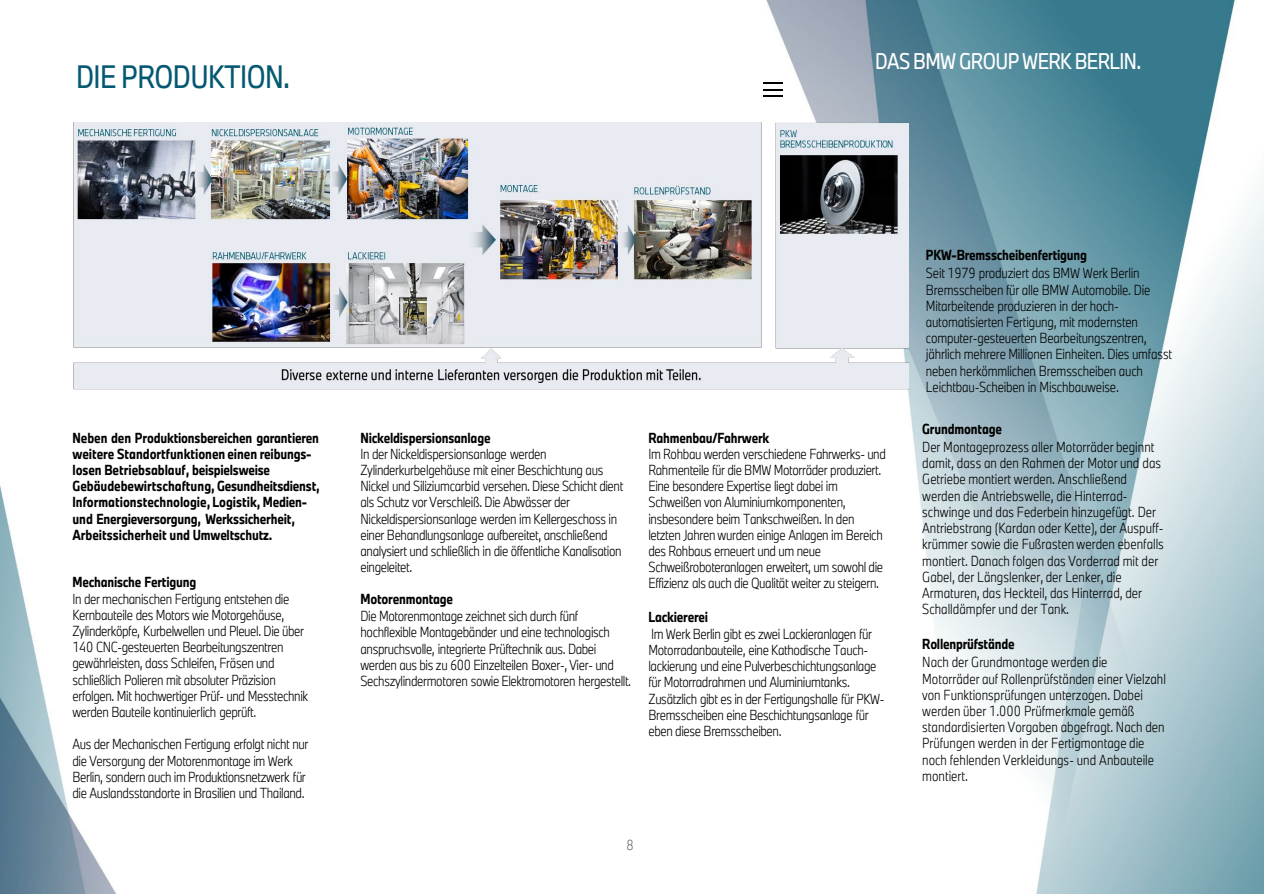
<style>
.page{position:relative;width:1264px;height:894px;background:#fff}
.page>*{position:absolute;margin:0;border:0;box-sizing:border-box;transform-origin:0 0}
.t1{font:30px "BMW Group TN Condensed";letter-spacing:-.02em;color:#045971}
.t2{font:21px "BMW Group TN Condensed";letter-spacing:-.03em;color:#fff}
.t3{font:300 13.5px/16.2px "BMW Group TN Condensed";letter-spacing:-.025em;color:#000}
.t4{font:300 13.5px/16.2px "BMW Group TN Condensed";color:#000}
.t5{font:700 13.5px/16.2px "BMW Group TN Condensed";letter-spacing:-.01em;color:#000}
.t6{font:300 13.5px/16.2px "BMW Group TN Condensed";letter-spacing:-.01em;color:#000}
.t7{font:300 13.5px "BMW Group TN Condensed";color:#706f6f}
</style>
<div class="page">
<img style="left:0;top:1px;width:1263px;height:892px">
<img style="left:73px;top:123px;width:835px;height:269px">
<svg style="left:763px;top:89px;width:20px;height:1px"></svg>
<svg style="left:763px;top:82px;width:20px;height:1px"></svg>
<svg style="left:763px;top:96px;width:20px;height:1px"></svg>
<p class="t1" style="left:76px;top:56px;width:216px">DIE PRODUKTION.</p>
<h2 class="t2" style="left:874px;top:47px;width:268px">DAS BMW GROUP WERK BERLIN.</h2>
<p class="t5" style="left:72px;top:429px;width:249px">Neben den Produktionsbereichen garantieren weitere Standortfunktionen einen reibungs&shy;losen Betriebsablauf, beispielsweise Gebäudebewirtschaftung, Gesundheitsdienst, Informationstechnologie, Logistik, Medien&shy;und Energieversorgung, Werkssicherheit, Arbeitssicherheit und Umweltschutz.</p>
<p class="t5" style="left:360px;top:429px;width:132px">Nickeldispersionsanlage</p>
<p class="t3" style="left:360px;top:445px;width:264px">In der Nickeldispersionsanlage werden Zylinderkurbelgehäuse mit einer Beschichtung aus Nickel und Siliziumcarbid versehen. Diese Schicht dient als Schutz vor Verschleiß. Die Abwässer der Nickeldispersionsanlage werden im Kellergeschoss in einer Behandlungsanlage aufbereitet, anschließend analysiert und schließlich in die öffentliche Kanalisation eingeleitet.</p>
<p class="t5" style="left:360px;top:590px;width:94px">Motorenmontage</p>
<p class="t3" style="left:360px;top:607px;width:272px">Die Motorenmontage zeichnet sich durch fünf hochflexible Montagebänder und eine technologisch anspruchsvolle, integrierte Prüftechnik aus. Dabei werden aus bis zu 600 Einzelteilen Boxer-, Vier- und Sechszylindermotoren sowie Elektromotoren hergestellt.</p>
<p class="t5" style="left:72px;top:574px;width:125px">Mechanische Fertigung</p>
<p class="t3" style="left:72px;top:590px;width:237px">In der mechanischen Fertigung entstehen die Kernbauteile des Motors wie Motorgehäuse, Zylinderköpfe, Kurbelwellen und Pleuel. Die über 140 CNC-gesteuerten Bearbeitungszentren gewährleisten, dass Schleifen, Fräsen und schließlich Polieren mit absoluter Präzision erfolgen. Mit hochwertiger Prüf- und Messtechnik werden Bauteile kontinuierlich geprüft.</p>
<p class="t3" style="left:72px;top:736px;width:237px">Aus der Mechanischen Fertigung erfolgt nicht nur die Versorgung der Motorenmontage im Werk Berlin, sondern auch im Produktionsnetzwerk für die Auslandsstandorte in Brasilien und Thailand.</p>
<p class="t5" style="left:648px;top:429px;width:122px">Rahmenbau/Fahrwerk</p>
<p class="t3" style="left:648px;top:445px;width:239px">Im Rohbau werden verschiedene Fahrwerks- und Rahmenteile für die BMW Motorräder produziert.<br>Eine besondere Expertise liegt dabei im Schweißen von Aluminiumkomponenten, insbesondere beim Tankschweißen. In den letzten Jahren wurden einige Anlagen im Bereich des Rohbaus erneuert und um neue Schweißroboteranlagen erweitert, um sowohl die Effizienz als auch die Qualität weiter zu steigern.</p>
<p class="t5" style="left:648px;top:609px;width:61px">Lackiererei</p>
<p class="t3" style="left:648px;top:625px;width:237px">Im Werk Berlin gibt es zwei Lackieranlagen für Motorradanbauteile, eine Kathodische Tauch&shy;lackierung und eine Pulverbeschichtungsanlage für Motorradrahmen und Aluminiumtanks.<br>Zusätzlich gibt es in der Fertigungshalle für PKW-Bremsscheiben eine Beschichtungsanlage für eben diese Bremsscheiben.</p>
<p class="t7" style="left:626px;top:835px;width:9px">8</p>
<p class="t5" style="left:925px;top:247px;width:163px">PKW-Bremsscheibenfertigung</p>
<p class="t6" style="left:925px;top:265px;width:248px">Seit 1979 produziert das BMW Werk Berlin Bremsscheiben für alle BMW Automobile. Die Mitarbeitende produzieren in der hoch&shy;automatisierten Fertigung, mit modernsten computer-gesteuerten Bearbeitungszentren, jährlich mehrere Millionen Einheiten. Dies umfasst neben herkömmlichen Bremsscheiben auch Leichtbau-Scheiben in Mischbauweise.</p>
<p class="t5" style="left:922px;top:421px;width:81px">Grundmontage</p>
<p class="t4" style="left:922px;top:438px;width:243px">Der Montageprozess aller Motorräder beginnt damit, dass an den Rahmen der Motor und das Getriebe montiert werden. Anschließend werden die Antriebswelle, die Hinterrad&shy;schwinge und das Federbein hinzugefügt. Der Antriebstrang (Kardan oder Kette), der Auspuff&shy;krümmer sowie die Fußrasten werden ebenfalls montiert. Danach folgen das Vorderrad mit der Gabel, der Längslenker, der Lenker, die Armaturen, das Heckteil, das Hinterrad, der Schalldämpfer und der Tank.</p>
<p class="t5" style="left:922px;top:636px;width:94px">Rollenprüfstände</p>
<p class="t4" style="left:922px;top:653px;width:245px">Nach der Grundmontage werden die Motorräder auf Rollenprüfständen einer Vielzahl von Funktionsprüfungen unterzogen. Dabei werden über 1.000 Prüfmerkmale gemäß standardisierten Vorgaben abgefragt. Nach den Prüfungen werden in der Fertigmontage die noch fehlenden Verkleidungs- und Anbauteile montiert.</p>
</div>
